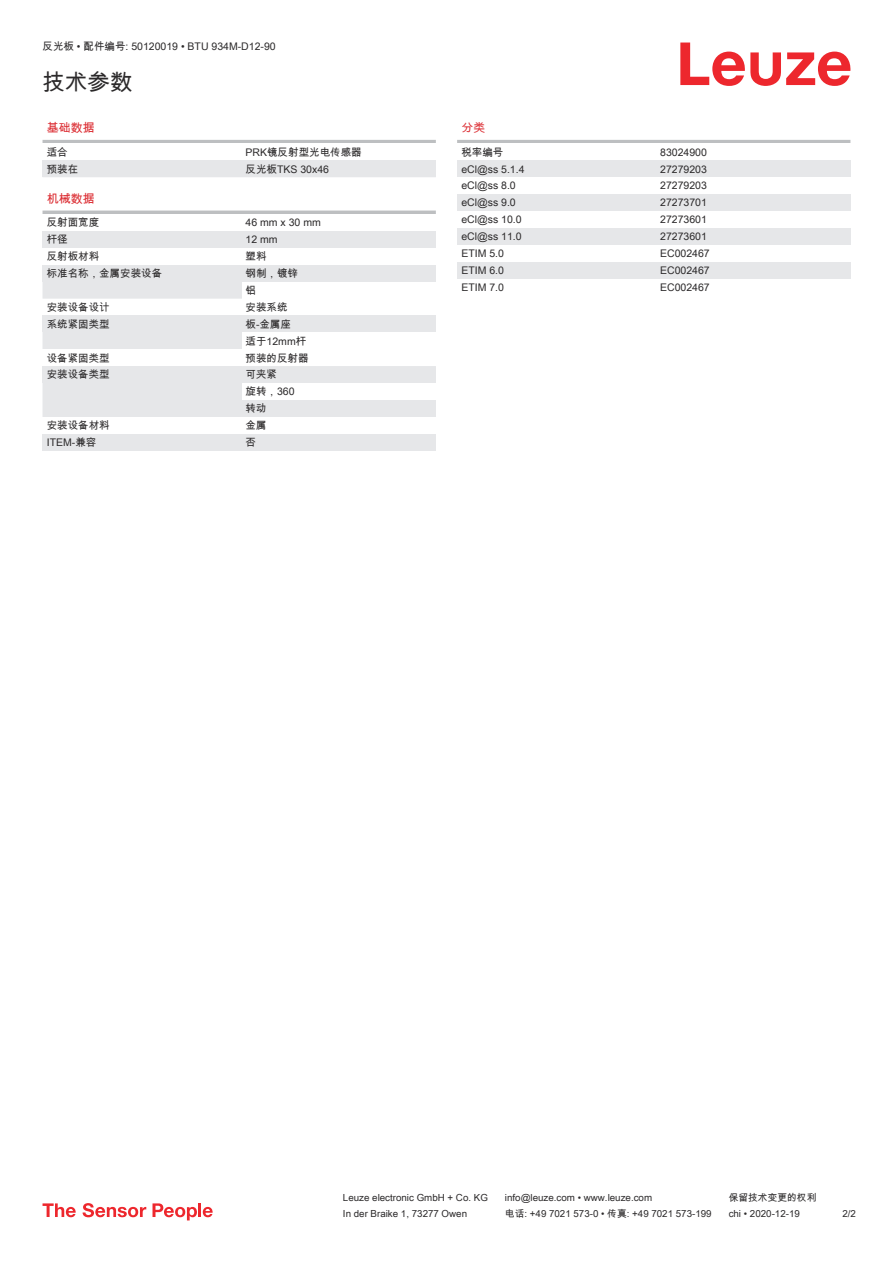
<style>
.page{position:relative;width:893px;height:1263px;background:#fff}
.page>*{position:absolute;margin:0;border:0;box-sizing:border-box;transform-origin:0 0}
.t1{font:22.5px "Arial Unicode MS";color:#2b292a}
.t2{font:12px "Arial Unicode MS";color:#db2a30}
.t3{font:10.5px/17px "Arial Unicode MS";color:#2b292a}
.t4{font:9.75px "Arial Unicode MS";color:#2b292a}
</style>
<div class="page">
<svg style="left:680px;top:43px;width:170px;height:43px"></svg>
<div style="left:43px;top:282px;width:199px;height:135px;background:#e6e7e9"></div>
<hr style="left:43px;top:140px;width:393px;height:3px;background:#bdbfc1">
<div style="left:43px;top:160px;width:199px;height:17px;background:#e6e7e9"></div>
<div style="left:242px;top:160px;width:194px;height:17px;background:#e6e7e9"></div>
<hr style="left:43px;top:211px;width:393px;height:3px;background:#bdbfc1">
<div style="left:43px;top:231px;width:199px;height:17px;background:#e6e7e9"></div>
<div style="left:242px;top:231px;width:194px;height:17px;background:#e6e7e9"></div>
<div style="left:43px;top:265px;width:199px;height:17px;background:#e6e7e9"></div>
<div style="left:242px;top:265px;width:194px;height:17px;background:#e6e7e9"></div>
<div style="left:43px;top:299px;width:199px;height:17px;background:#fff"></div>
<div style="left:43px;top:316px;width:199px;height:16px;background:#e6e7e9"></div>
<div style="left:242px;top:316px;width:194px;height:16px;background:#e6e7e9"></div>
<div style="left:43px;top:349px;width:199px;height:17px;background:#fff"></div>
<div style="left:43px;top:366px;width:199px;height:17px;background:#e6e7e9"></div>
<div style="left:242px;top:366px;width:194px;height:51px;background:#e6e7e9"></div>
<div style="left:242px;top:383px;width:194px;height:17px;background:#fff"></div>
<div style="left:43px;top:434px;width:199px;height:17px;background:#e6e7e9"></div>
<div style="left:242px;top:434px;width:194px;height:17px;background:#e6e7e9"></div>
<hr style="left:457px;top:140px;width:393px;height:3px;background:#bdbfc1">
<div style="left:457px;top:160px;width:200px;height:17px;background:#e6e7e9"></div>
<div style="left:657px;top:160px;width:193px;height:17px;background:#e6e7e9"></div>
<div style="left:457px;top:194px;width:200px;height:17px;background:#e6e7e9"></div>
<div style="left:657px;top:194px;width:193px;height:17px;background:#e6e7e9"></div>
<div style="left:457px;top:228px;width:200px;height:17px;background:#e6e7e9"></div>
<div style="left:657px;top:228px;width:193px;height:17px;background:#e6e7e9"></div>
<div style="left:457px;top:262px;width:200px;height:17px;background:#e6e7e9"></div>
<div style="left:657px;top:262px;width:193px;height:17px;background:#e6e7e9"></div>
<svg style="left:43px;top:1203px;width:33px;height:14px"></svg>
<svg style="left:83px;top:1203px;width:63px;height:14px"></svg>
<svg style="left:153px;top:1203px;width:44px;height:17px"></svg>
<hr style="left:198px;top:1203px;width:3px;height:14px;background:#ed272d">
<svg style="left:203px;top:1207px;width:10px;height:10px"></svg>
<p class="t3" style="left:43px;top:38px;width:235px">反光板 • 配件编号: 50120019 • BTU 934M-D12-90</p>
<h1 class="t1" style="left:43px;top:66px;width:91px">技术参数</h1>
<p class="t2" style="left:47px;top:119px;width:49px">基础数据</p>
<p class="t3" style="left:47px;top:143px;width:22px">适合</p>
<p class="t3" style="left:246px;top:143px;width:118px">PRK镜反射型光电传感器</p>
<p class="t3" style="left:47px;top:160px;width:33px">预装在</p>
<p class="t3" style="left:246px;top:160px;width:85px">反光板TKS 30x46</p>
<p class="t2" style="left:47px;top:190px;width:49px">机械数据</p>
<p class="t3" style="left:47px;top:214px;width:54px">反射面宽度</p>
<p class="t3" style="left:246px;top:214px;width:77px">46 mm x 30 mm</p>
<p class="t3" style="left:47px;top:231px;width:22px">杆径</p>
<p class="t3" style="left:246px;top:231px;width:34px">12 mm</p>
<p class="t3" style="left:47px;top:248px;width:54px">反射板材料</p>
<p class="t3" style="left:246px;top:248px;width:22px">塑料</p>
<p class="t3" style="left:47px;top:265px;width:117px">标准名称，金属安装设备</p>
<p class="t3" style="left:246px;top:265px;width:54px">钢制，镀锌铝</p>
<p class="t3" style="left:47px;top:298px;width:64px">安装设备设计</p>
<p class="t3" style="left:246px;top:298px;width:43px">安装系统</p>
<p class="t3" style="left:47px;top:315px;width:64px">系统紧固类型</p>
<p class="t3" style="left:246px;top:315px;width:62px">板-金属座<br>适于12mm杆</p>
<p class="t3" style="left:47px;top:349px;width:64px">设备紧固类型</p>
<p class="t3" style="left:246px;top:349px;width:64px">预装的反射器</p>
<p class="t3" style="left:47px;top:366px;width:64px">安装设备类型</p>
<p class="t3" style="left:246px;top:366px;width:51px">可夹紧<br>旋转，360转动</p>
<p class="t3" style="left:47px;top:417px;width:64px">安装设备材料</p>
<p class="t3" style="left:246px;top:417px;width:22px">金属</p>
<p class="t3" style="left:47px;top:434px;width:51px">ITEM-兼容</p>
<p class="t3" style="left:246px;top:434px;width:12px">否</p>
<p class="t2" style="left:461px;top:119px;width:25px">分类</p>
<p class="t3" style="left:461px;top:143px;width:43px">税率编号</p>
<p class="t3" style="left:660px;top:143px;width:48px">83024900</p>
<p class="t3" style="left:461px;top:160px;width:65px">eCl@ss 5.1.4</p>
<p class="t3" style="left:660px;top:160px;width:48px">27279203</p>
<p class="t3" style="left:461px;top:177px;width:56px">eCl@ss 8.0</p>
<p class="t3" style="left:660px;top:177px;width:48px">27279203</p>
<p class="t3" style="left:461px;top:194px;width:56px">eCl@ss 9.0</p>
<p class="t3" style="left:660px;top:194px;width:48px">27273701</p>
<p class="t3" style="left:461px;top:211px;width:62px">eCl@ss 10.0</p>
<p class="t3" style="left:660px;top:211px;width:48px">27273601</p>
<p class="t3" style="left:461px;top:228px;width:62px">eCl@ss 11.0</p>
<p class="t3" style="left:660px;top:228px;width:48px">27273601</p>
<p class="t3" style="left:461px;top:245px;width:44px">ETIM 5.0</p>
<p class="t3" style="left:660px;top:245px;width:51px">EC002467</p>
<p class="t3" style="left:461px;top:262px;width:44px">ETIM 6.0</p>
<p class="t3" style="left:660px;top:262px;width:51px">EC002467</p>
<p class="t3" style="left:461px;top:278px;width:44px">ETIM 7.0</p>
<p class="t3" style="left:660px;top:278px;width:51px">EC002467</p>
<p class="t4" style="left:343px;top:1191px;width:146px">Leuze electronic GmbH + Co. KG</p>
<p class="t4" style="left:505px;top:1191px;width:149px">info@leuze.com • www.leuze.com</p>
<p class="t4" style="left:729px;top:1191px;width:89px">保留技术变更的权利</p>
<p class="t4" style="left:343px;top:1206px;width:126px">In der Braike 1, 73277 Owen</p>
<p class="t4" style="left:505px;top:1206px;width:208px">电话: +49 7021 573-0 • 传真: +49 7021 573-199</p>
<p class="t4" style="left:729px;top:1206px;width:73px">chi • 2020-12-19</p>
<p class="t4" style="left:842px;top:1206px;width:15px">2 /2</p>
</div>
